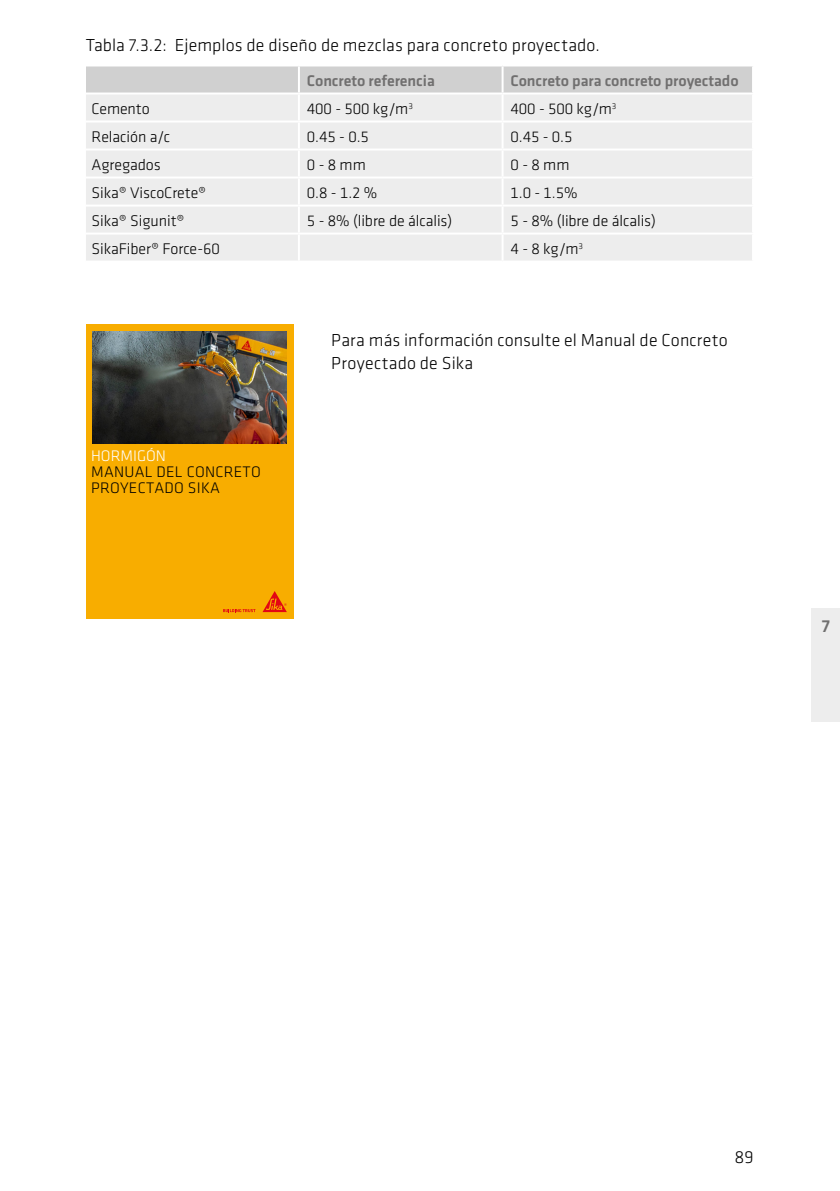
<style>
.page{position:relative;width:840px;height:1191px;background:#fff}
.page>*{position:absolute;margin:0;border:0;box-sizing:border-box;transform-origin:0 0}
.SI_Klavika_copy_Book{font:300 18px/22.6px "Klavika";letter-spacing:.005em;color:#000}
.SI_Klavika_Numbering{font:500 18px "Klavika";color:#706f6f}
.SI_Klavika_TAB_copy{font:300 16px "Klavika";letter-spacing:-.005em;color:#000}
.SI_Klavika_TAB_copy-2{font:500 16px "Klavika";letter-spacing:-.005em;color:#706f6f}
.t1{font:300 15.8px/15.8px "Klavika";letter-spacing:.015em;color:#000}
.s1{color:#fff}
</style>
<div class="page">
<div style="left:86px;top:324px;width:207px;height:295px;background:#f8ad00"></div>
<svg style="left:223px;top:609px;width:32px;height:3px"></svg>
<svg style="left:262px;top:591px;width:25px;height:21px"></svg>
<img style="left:93px;top:331px;width:194px;height:112px">
<div style="left:811px;top:608px;width:28px;height:113px;background:#ededed"></div>
<svg style="left:86px;top:66px;width:665px;height:194px;background:#e3e3e3"></svg>
<div style="left:300px;top:94px;width:451px;height:166px;background:#ededed"></div>
<hr style="left:298px;top:66px;width:2px;height:26px;background:#fff">
<hr style="left:86px;top:92px;width:213px;height:2px;background:#fff">
<hr style="left:299px;top:92px;width:203px;height:2px;background:#fff">
<hr style="left:298px;top:94px;width:2px;height:26px;background:#fff">
<hr style="left:502px;top:92px;width:251px;height:2px;background:#fff">
<hr style="left:86px;top:120px;width:213px;height:2px;background:#fff">
<hr style="left:299px;top:120px;width:203px;height:2px;background:#fff">
<hr style="left:298px;top:122px;width:2px;height:26px;background:#fff">
<hr style="left:502px;top:120px;width:251px;height:2px;background:#fff">
<hr style="left:86px;top:148px;width:213px;height:2px;background:#fff">
<hr style="left:299px;top:148px;width:203px;height:2px;background:#fff">
<hr style="left:298px;top:150px;width:2px;height:26px;background:#fff">
<hr style="left:502px;top:148px;width:251px;height:2px;background:#fff">
<hr style="left:86px;top:176px;width:213px;height:2px;background:#fff">
<hr style="left:299px;top:176px;width:203px;height:2px;background:#fff">
<hr style="left:298px;top:178px;width:2px;height:26px;background:#fff">
<hr style="left:502px;top:176px;width:251px;height:2px;background:#fff">
<hr style="left:86px;top:204px;width:213px;height:2px;background:#fff">
<hr style="left:299px;top:204px;width:203px;height:2px;background:#fff">
<hr style="left:298px;top:206px;width:2px;height:26px;background:#fff">
<hr style="left:502px;top:204px;width:251px;height:2px;background:#fff">
<hr style="left:86px;top:232px;width:213px;height:2px;background:#fff">
<hr style="left:299px;top:232px;width:203px;height:2px;background:#fff">
<hr style="left:298px;top:234px;width:2px;height:26px;background:#fff">
<hr style="left:502px;top:232px;width:251px;height:2px;background:#fff">
<hr style="left:501px;top:66px;width:2px;height:26px;background:#fff">
<hr style="left:501px;top:94px;width:2px;height:26px;background:#fff">
<hr style="left:501px;top:122px;width:2px;height:26px;background:#fff">
<hr style="left:501px;top:150px;width:2px;height:26px;background:#fff">
<hr style="left:501px;top:178px;width:2px;height:26px;background:#fff">
<hr style="left:501px;top:206px;width:2px;height:26px;background:#fff">
<hr style="left:501px;top:234px;width:2px;height:26px;background:#fff">
<p class="SI_Klavika_copy_Book" style="left:86px;top:34px;width:515px">Tabla 7.3.2: Ejemplos de diseño de mezclas para concreto proyectado.</p>
<p class="SI_Klavika_TAB_copy-2" style="left:307px;top:71px;width:129px">Concreto referencia</p>
<p class="SI_Klavika_TAB_copy-2" style="left:510px;top:71px;width:229px">Concreto para concreto proyectado</p>
<p class="SI_Klavika_TAB_copy" style="left:92px;top:99px;width:60px">Cemento</p>
<p class="SI_Klavika_TAB_copy" style="left:307px;top:99px;width:107px">400 - 500 kg/m<sup>3</sup></p>
<p class="SI_Klavika_TAB_copy" style="left:510px;top:99px;width:107px">400 - 500 kg/m<sup>3</sup></p>
<p class="SI_Klavika_TAB_copy" style="left:92px;top:127px;width:80px">Relación a/c</p>
<p class="SI_Klavika_TAB_copy" style="left:307px;top:127px;width:63px">0.45 - 0.5</p>
<p class="SI_Klavika_TAB_copy" style="left:510px;top:127px;width:63px">0.45 - 0.5</p>
<p class="SI_Klavika_TAB_copy" style="left:92px;top:155px;width:71px">Agregados</p>
<p class="SI_Klavika_TAB_copy" style="left:307px;top:155px;width:60px">0 - 8 mm</p>
<p class="SI_Klavika_TAB_copy" style="left:510px;top:155px;width:60px">0 - 8 mm</p>
<p class="SI_Klavika_TAB_copy" style="left:92px;top:183px;width:116px">Sika® ViscoCrete®</p>
<p class="SI_Klavika_TAB_copy" style="left:307px;top:183px;width:72px">0.8 - 1.2 %</p>
<p class="SI_Klavika_TAB_copy" style="left:510px;top:183px;width:68px">1.0 - 1.5%</p>
<p class="SI_Klavika_TAB_copy" style="left:92px;top:211px;width:94px">Sika® Sigunit®</p>
<p class="SI_Klavika_TAB_copy" style="left:307px;top:211px;width:147px">5 - 8% (libre de álcalis)</p>
<p class="SI_Klavika_TAB_copy" style="left:510px;top:211px;width:147px">5 - 8% (libre de álcalis)</p>
<p class="SI_Klavika_TAB_copy" style="left:92px;top:239px;width:130px">SikaFiber® Force-60</p>
<p class="SI_Klavika_TAB_copy" style="left:510px;top:239px;width:74px">4 - 8 kg/m<sup>3</sup></p>
<p class="t1" style="left:91px;top:448px;width:171px"><span class="s1">HORMIGÓN<br></span>MANUAL DEL CONCRETO<br>PROYECTADO SIKA</p>
<p class="SI_Klavika_copy_Book" style="left:331px;top:329px;width:397px">Para más información consulte el Manual de Concreto<br>Proyectado de Sika</p>
<p class="SI_Klavika_Numbering" style="left:821px;top:616px;width:10px">7</p>
<p class="SI_Klavika_copy_Book" style="left:734px;top:1145px;width:21px">89</p>
</div>
